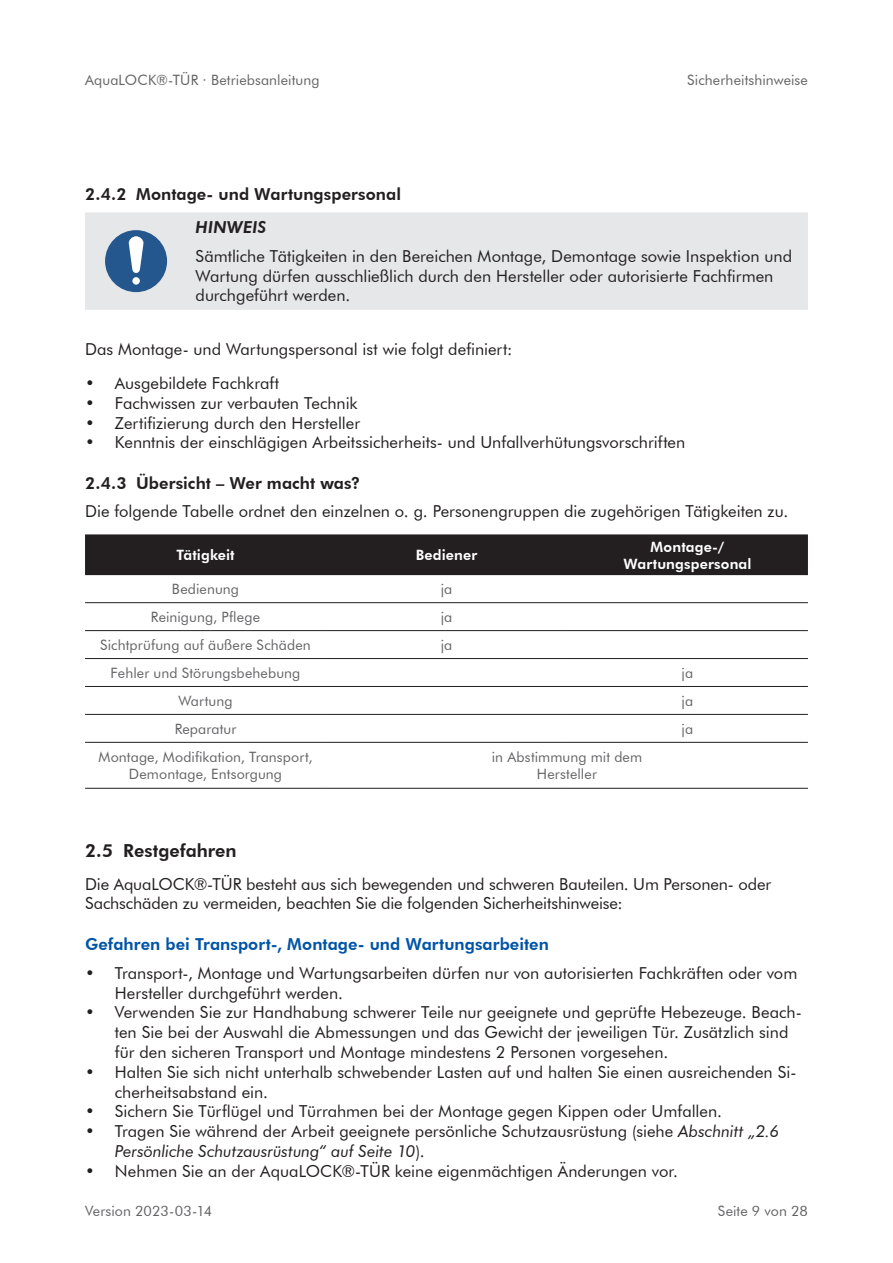
<style>
.page{position:relative;width:893px;height:1263px;background:#fff}
.page>*{position:absolute;margin:0;border:0;box-sizing:border-box;transform-origin:0 0}
.t1{font:800 18px "Futura BT";color:#231f20}
.t2{font:16.5px/19.8px "Futura BT";color:#231f20}
.t3{font:800 16.5px "Futura BT";letter-spacing:.005em;color:#231f20}
.t4{font:800 16.5px "Futura BT";letter-spacing:.005em;color:#0154a6}
.t5{font:italic 800 16.5px "Futura BT";letter-spacing:.015em;color:#231f20}
.t6{font:14.25px/17.1px "Futura BT";letter-spacing:.005em;color:#636366;text-align:center}
.t7{font:800 14.25px/17.1px "Futura BT";letter-spacing:.01em;color:#fff;text-align:center}
.s1{font-style:italic}
</style>
<div class="page">
<div style="left:85px;top:212px;width:723px;height:98px;background:#e6e7e9"></div>
<div style="left:105px;top:230px;width:62px;height:62px;background:#24578e;border-radius:50%"></div>
<div style="left:131px;top:276px;width:10px;height:10px;background:#fff;border-radius:50%"></div>
<div style="left:130px;top:274px;width:12px;height:13px;border:3px solid #24578e;border-radius:50%"></div>
<svg style="left:128px;top:236px;width:16px;height:39px"></svg>
<div style="left:85px;top:534px;width:723px;height:41px;background:#231f20"></div>
<hr style="left:85px;top:602px;width:241px;height:1px;background:#231f20">
<hr style="left:326px;top:602px;width:241px;height:1px;background:#231f20">
<hr style="left:567px;top:602px;width:241px;height:1px;background:#231f20">
<hr style="left:85px;top:630px;width:241px;height:1px;background:#231f20">
<hr style="left:326px;top:630px;width:241px;height:1px;background:#231f20">
<hr style="left:567px;top:630px;width:241px;height:1px;background:#231f20">
<hr style="left:85px;top:658px;width:241px;height:1px;background:#231f20">
<hr style="left:326px;top:658px;width:241px;height:1px;background:#231f20">
<hr style="left:567px;top:658px;width:241px;height:1px;background:#231f20">
<hr style="left:85px;top:686px;width:241px;height:1px;background:#231f20">
<hr style="left:326px;top:686px;width:241px;height:1px;background:#231f20">
<hr style="left:567px;top:686px;width:241px;height:1px;background:#231f20">
<hr style="left:85px;top:714px;width:241px;height:1px;background:#231f20">
<hr style="left:326px;top:714px;width:241px;height:1px;background:#231f20">
<hr style="left:567px;top:714px;width:241px;height:1px;background:#231f20">
<hr style="left:85px;top:742px;width:241px;height:1px;background:#231f20">
<hr style="left:326px;top:742px;width:241px;height:1px;background:#231f20">
<hr style="left:567px;top:742px;width:241px;height:1px;background:#231f20">
<hr style="left:85px;top:788px;width:241px;height:1px;background:#231f20">
<hr style="left:326px;top:788px;width:241px;height:1px;background:#231f20">
<hr style="left:567px;top:788px;width:241px;height:1px;background:#231f20">
<p class="t6" style="left:85px;top:71px;width:236px">AquaLOCK®-TÜR · Betriebsanleitung</p>
<p class="t6" style="left:687px;top:71px;width:122px">Sicherheitshinweise</p>
<p class="t3" style="left:85px;top:187px;width:317px">2 .4 .2 Montage- und Wartungspersonal</p>
<p class="t5" style="left:196px;top:221px;width:72px">HINWEIS</p>
<p class="t2" style="left:196px;top:246px;width:598px">Sämtliche Tätigkeiten in den Bereichen Montage, Demontage sowie Inspektion und<br>Wartung dürfen ausschließlich durch den Hersteller oder autorisierte Fachfirmen durchgeführt werden.</p>
<p class="t2" style="left:85px;top:339px;width:429px">Das Montage- und Wartungspersonal ist wie folgt definiert:</p>
<p class="t2" style="left:85px;top:374px;width:196px">• Ausgebildete Fachkraft</p>
<p class="t2" style="left:85px;top:394px;width:274px">• Fachwissen zur verbauten Technik</p>
<p class="t2" style="left:85px;top:414px;width:277px">• Zertifizierung durch den Hersteller</p>
<p class="t2" style="left:85px;top:434px;width:602px">• Kenntnis der einschlägigen Arbeitssicherheits- und Unfallverhütungsvorschriften</p>
<p class="t3" style="left:85px;top:476px;width:277px">2 .4 .3 Übersicht – Wer macht was?</p>
<p class="t2" style="left:85px;top:501px;width:705px">Die folgende Tabelle ordnet den einzelnen o. g. Personengruppen die zugehörigen Tätigkeiten zu.</p>
<p class="t7" style="left:176px;top:548px;width:60px">Tätigkeit</p>
<p class="t7" style="left:416px;top:548px;width:63px">Bediener</p>
<p class="t7" style="left:623px;top:539px;width:130px">Montage-/<br>Wartungspersonal</p>
<p class="t6" style="left:172px;top:582px;width:69px">Bedienung</p>
<p class="t6" style="left:441px;top:582px;width:13px">ja</p>
<p class="t6" style="left:151px;top:608px;width:111px">Reinigung, Pflege</p>
<p class="t6" style="left:441px;top:610px;width:13px">ja</p>
<p class="t6" style="left:100px;top:636px;width:212px">Sichtprüfung auf äußere Schäden</p>
<p class="t6" style="left:441px;top:637px;width:13px">ja</p>
<p class="t6" style="left:111px;top:665px;width:191px">Fehler und Störungsbehebung</p>
<p class="t6" style="left:682px;top:665px;width:13px">ja</p>
<p class="t6" style="left:178px;top:692px;width:56px">Wartung</p>
<p class="t6" style="left:682px;top:693px;width:13px">ja</p>
<p class="t6" style="left:175px;top:721px;width:63px">Reparatur</p>
<p class="t6" style="left:682px;top:721px;width:13px">ja</p>
<p class="t6" style="left:98px;top:748px;width:216px">Montage, Modifikation, Transport,<br>Demontage, Entsorgung</p>
<p class="t6" style="left:492px;top:750px;width:152px">in Abstimmung mit dem<br>Hersteller</p>
<p class="t1" style="left:85px;top:843px;width:153px">2 .5 Restgefahren</p>
<p class="t2" style="left:85px;top:874px;width:688px">Die AquaLOCK®-TÜR besteht aus sich bewegenden und schweren Bauteilen. Um Personen- oder<br>Sachschäden zu vermeiden, beachten Sie die folgenden Sicherheitshinweise:</p>
<p class="t4" style="left:85px;top:938px;width:465px">Gefahren bei Transport-, Montage- und Wartungsarbeiten</p>
<p class="t2" style="left:115px;top:964px;width:684px;text-indent:-30px">• Transport-, Montage und Wartungsarbeiten dürfen nur von autorisierten Fachkräften oder vom<br>Hersteller durchgeführt werden.</p>
<p class="t2" style="left:115px;top:1004px;width:689px;text-indent:-30px">• Verwenden Sie zur Handhabung schwerer Teile nur geeignete und geprüfte Hebezeuge. Beach&shy;ten Sie bei der Auswahl die Abmessungen und das Gewicht der jeweiligen Tür. Zusätzlich sind für den sicheren Transport und Montage mindestens 2 Personen vorgesehen.</p>
<p class="t2" style="left:115px;top:1063px;width:683px;text-indent:-30px">• Halten Sie sich nicht unterhalb schwebender Lasten auf und halten Sie einen ausreichenden Si&shy;cherheitsabstand ein.</p>
<p class="t2" style="left:85px;top:1103px;width:638px">• Sichern Sie Türflügel und Türrahmen bei der Montage gegen Kippen oder Umfallen.</p>
<p class="t2" style="left:115px;top:1123px;width:666px;text-indent:-30px">• Tragen Sie während der Arbeit geeignete persönliche Schutzausrüstung (siehe <span class="s1">Abschnitt „2.6<br>Persönliche Schutzausrüstung“ auf Seite 10</span>).</p>
<p class="t2" style="left:85px;top:1162px;width:594px">• Nehmen Sie an der AquaLOCK®-TÜR keine eigenmächtigen Änderungen vor.</p>
<p class="t6" style="left:85px;top:1204px;width:129px">Version 2023-03-14</p>
<p class="t6" style="left:718px;top:1204px;width:92px">Seite 9 von 28</p>
</div>
